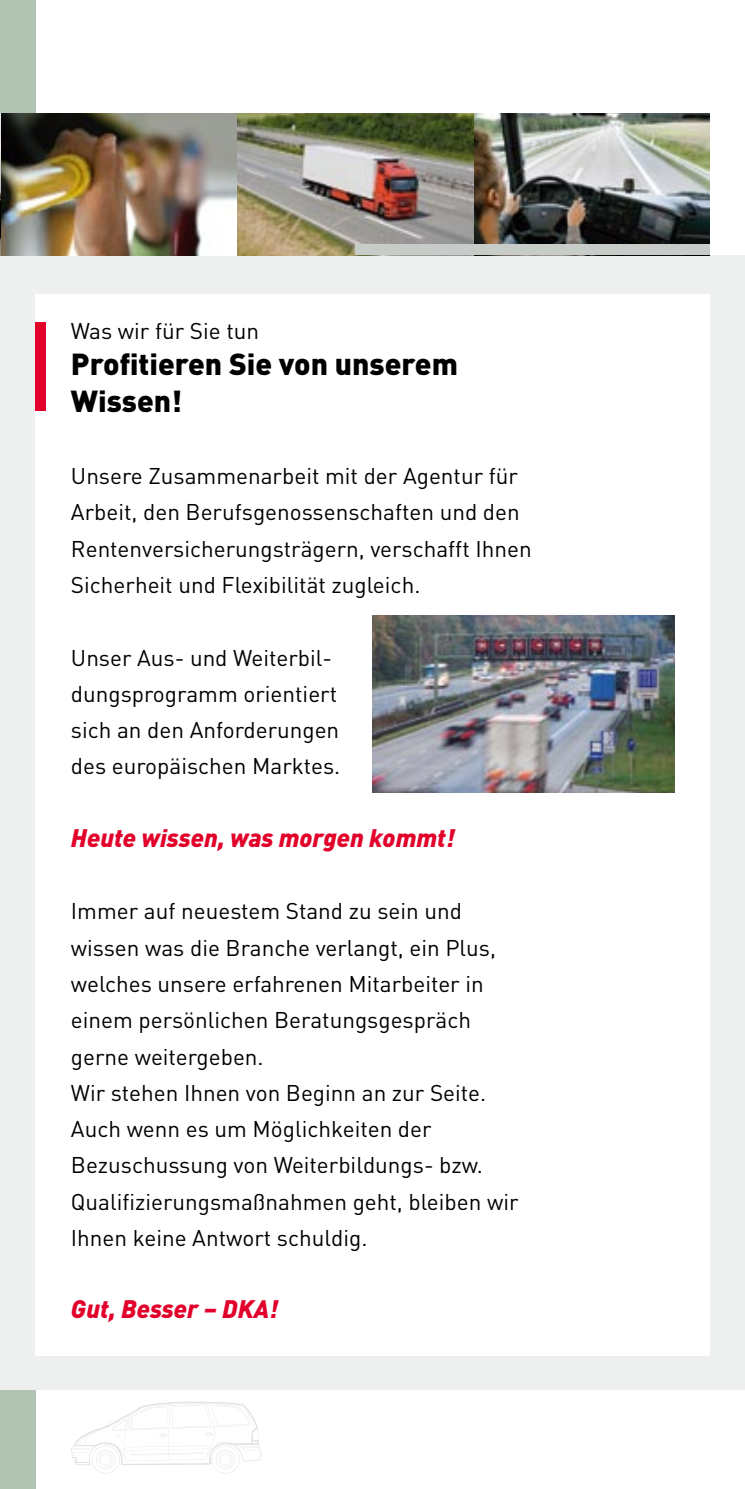
<style>
.page{position:relative;width:745px;height:1489px;background:#fff}
.page>*{position:absolute;margin:0;border:0;box-sizing:border-box;transform-origin:0 0}
.t1{font:900 30px/36.2px "DIN";color:#000}
.t2{font:italic 900 25px "DIN";color:#e2002b}
.t3{font:22.5px/36.2px "DIN";color:#000}
</style>
<div class="page">
<div style="left:0;top:0;width:35px;height:1488px;background:#b1c4b3"></div>
<div style="left:0;top:255px;width:744px;height:1134px;background:#eef0ef"></div>
<div style="left:35px;top:294px;width:674px;height:1061px;background:#fff"></div>
<img style="left:1px;top:113px;width:708px;height:142px">
<img style="left:0;top:113px;width:1px;height:142px">
<div style="left:354px;top:244px;width:355px;height:11px;background:#c7ccc9"></div>
<svg style="left:71px;top:1402px;width:190px;height:71px"></svg>
<img style="left:372px;top:615px;width:301px;height:177px">
<div style="left:35px;top:322px;width:11px;height:89px;background:#e2002b"></div>
<p class="t3" style="left:71px;top:312px;width:189px">Was wir für Sie tun</p>
<h1 class="t1" style="left:71px;top:345px;width:388px">Profitieren Sie von unserem<br>Wissen!</h1>
<p class="t3" style="left:71px;top:457px;width:462px">Unsere Zusammenarbeit mit der Agentur für Arbeit, den Berufsgenossenschaften und den Rentenversicherungsträgern, verschafft Ihnen Sicherheit und Flexibilität zugleich.</p>
<p class="t3" style="left:71px;top:639px;width:271px">Unser Aus- und Weiterbil&shy;dungsprogramm orientiert sich an den Anforderungen des europäischen Marktes.</p>
<p class="t2" style="left:71px;top:821px;width:385px">Heute wissen, was morgen kommt!</p>
<p class="t3" style="left:71px;top:892px;width:449px">Immer auf neuestem Stand zu sein und wissen was die Branche verlangt, ein Plus, welches unsere erfahrenen Mitarbeiter in einem persönlichen Beratungsgespräch gerne weitergeben.<br>Wir stehen Ihnen von Beginn an zur Seite.<br>Auch wenn es um Möglichkeiten der Bezuschussung von Weiterbildungs- bzw.<br>Qualifizierungsmaßnahmen geht, bleiben wir Ihnen keine Antwort schuldig.</p>
<p class="t2" style="left:71px;top:1292px;width:208px">Gut, Besser – DKA!</p>
</div>
